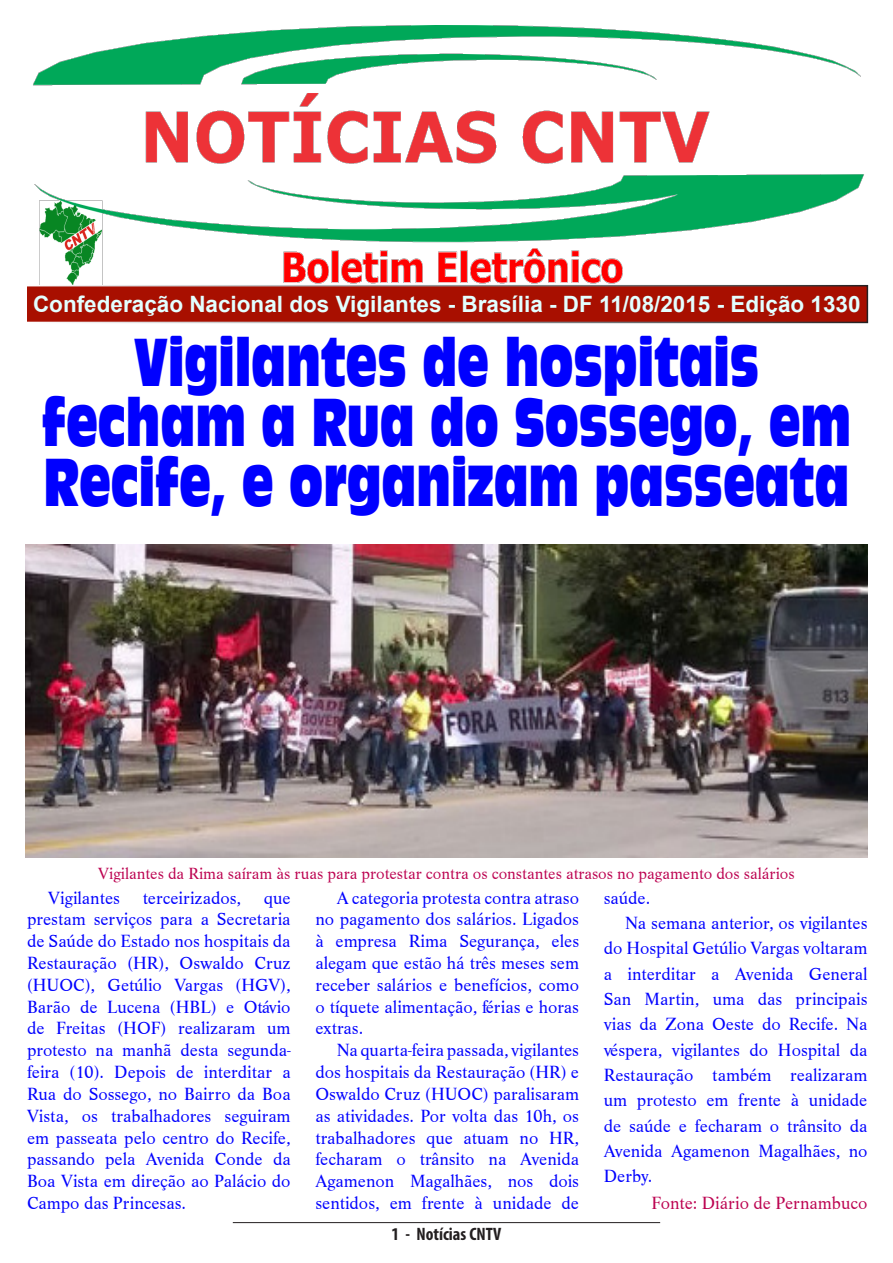
<style>
.page{position:relative;width:893px;height:1263px;background:#fff}
.page>*{position:absolute;margin:0;border:0;box-sizing:border-box;transform-origin:0 0}
.t1{font:63px/60px "Antique Olive Compact";color:#00f;text-align:center;scale:.67 1}
.t2{font:700 22.5px "Arial";color:#e3ffff}
.t3{font:18.15px/21.8px "Life T";color:#00f;text-align:justify}
.t4{font:18.15px "Life T";color:#bc0250}
.Rodapé___À_esquerda{font:700 condensed 18px "Myriad Pro";color:#231f20}
.t5{font:16.65px "Life T";color:#bc0250}
</style>
<div class="page">
<hr style="left:233px;top:1222px;width:427px;height:1px;background:#231f20">
<div style="left:26px;top:286px;width:841px;height:36px;background:#a80f00"></div>
<img style="left:33px;top:26px;width:831px;height:259px">
<img style="left:25px;top:545px;width:843px;height:312px">
<p class="t2" style="left:33px;top:289px;width:829px">Confederação Nacional dos Vigilantes - Brasília - DF 11/08/2015 - Edição 1330</p>
<p class="t1" style="left:42px;top:331px;width:1209px">Vigilantes de hospitais fecham a Rua do Sossego, em<br>Recife, e organizam passeata</p>
<p class="t5" style="left:98px;top:864px;width:698px">Vigilantes da Rima saíram às ruas para protestar contra os constantes atrasos no pagamento dos salários</p>
<p class="t3" style="left:48px;top:887px;width:73px">Vigilantes</p>
<p class="t3" style="left:143px;top:887px;width:100px">terceirizados,</p>
<p class="t3" style="left:27px;top:887px;width:265px;text-indent:237px">que prestam serviços para a Secretaria de Saúde do Estado nos hospitais da Restauração (HR), Oswaldo Cruz (HUOC), Getúlio Vargas (HGV), Barão de Lucena (HBL) e Otávio de Freitas (HOF) realizaram um protesto na manhã desta segunda&shy;feira (10). Depois de interditar a Rua do Sossego, no Bairro da Boa Vista, os trabalhadores seguiram em passeata pelo centro do Recife, passando pela Avenida Conde da Boa Vista em direção ao Palácio do Campo das Princesas.</p>
<p class="t3" style="left:315px;top:887px;width:265px;text-indent:21px">A categoria protesta contra atraso no pagamento dos salários. Ligados à empresa Rima Segurança, eles alegam que estão há três meses sem receber salários e benefícios, como o tíquete alimentação, férias e horas extras.</p>
<p class="t3" style="left:315px;top:1039px;width:265px;text-indent:21px">Na quarta-feira passada, vigilantes dos hospitais da Restauração (HR) e Oswaldo Cruz (HUOC) paralisaram as atividades. Por volta das 10h, os trabalhadores que atuam no HR, fecharam o trânsito na Avenida Agamenon Magalhães, nos dois sentidos, em frente à unidade de</p>
<p class="Rodapé___À_esquerda" style="left:392px;top:1223px;width:111px">1 - Notícias CNTV</p>
<p class="t3" style="left:604px;top:887px;width:48px">saúde.</p>
<p class="t3" style="left:604px;top:910px;width:265px;line-height:25.3px;text-indent:21px">Na semana anterior, os vigilantes do Hospital Getúlio Vargas voltaram a interditar a Avenida General San Martin, uma das principais vias da Zona Oeste do Recife. Na véspera, vigilantes do Hospital da Restauração também realizaram um protesto em frente à unidade de saúde e fecharam o trânsito da Avenida Agamenon Magalhães, no Derby.</p>
<p class="t4" style="left:651px;top:1192px;width:218px">Fonte: Diário de Pernambuco</p>
</div>
